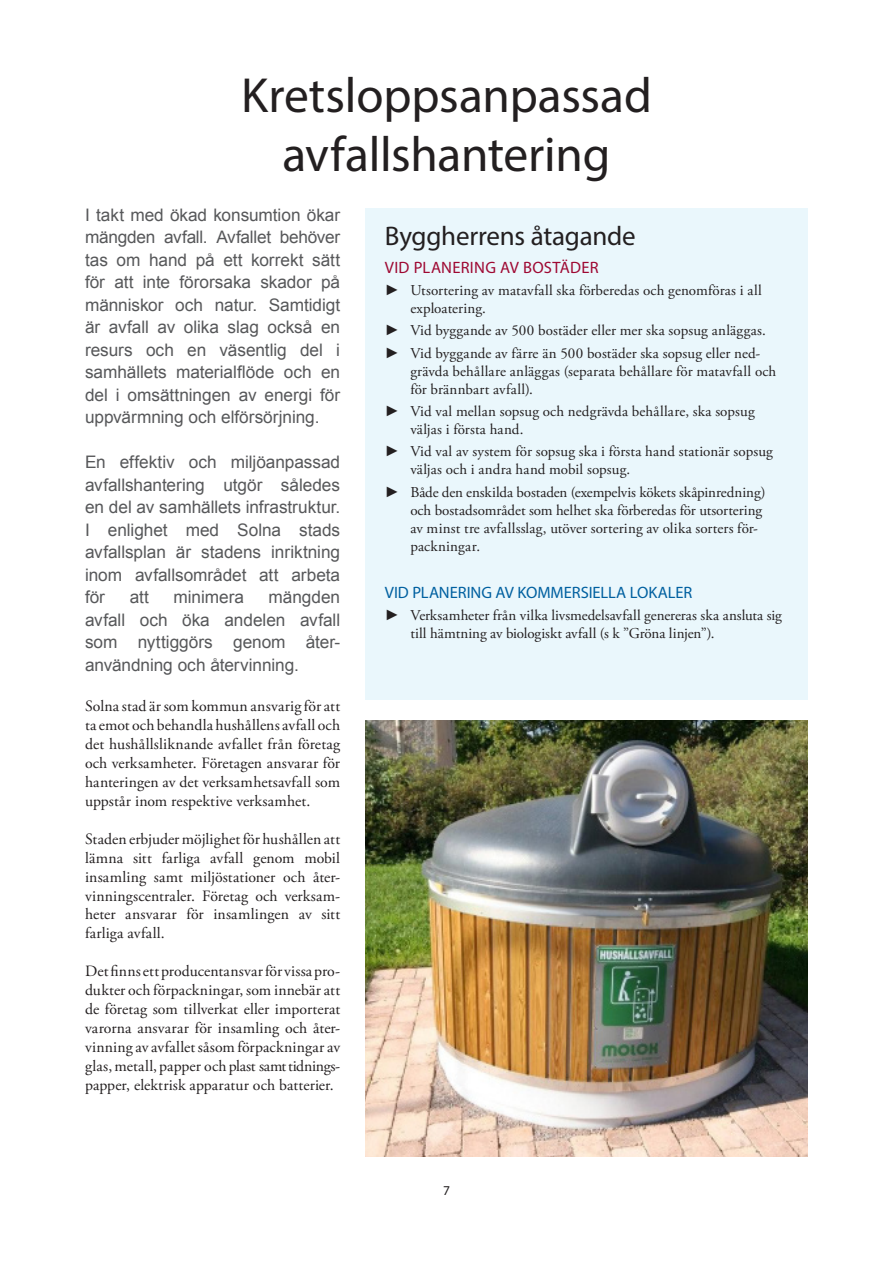
<style>
.page{position:relative;width:893px;height:1263px;background:#fff}
.page>*{position:absolute;margin:0;border:0;box-sizing:border-box;transform-origin:0 0}
.RUBRIK_1{font:49.5px "Myriad Pro";letter-spacing:-.005em;color:#231f20}
.RUBRIK_2{font:27px "Myriad Pro";letter-spacing:-.01em;color:#231f20}
.INGRESS{font:17.25px/22.5px "Arial";letter-spacing:-.005em;color:#57585a;text-align:justify}
.RUB_2A_-_BLÅ{font:16.5px "Myriad Pro";letter-spacing:-.005em;color:#0060a0}
.RUB_2A_-_RÖD{font:16.5px "Myriad Pro";letter-spacing:.015em;color:#9e0832}
.BRÖD{font:15.75px/18.9px "Adobe Garamond Pro";letter-spacing:.005em;color:#231f20;text-align:justify}
.t1{font:15px/18px "Adobe Garamond Pro";letter-spacing:.005em;color:#231f20}
.t2{font:13.5px "Myriad Pro";color:#231f20}
.s1{font-family:"Arial"}
</style>
<div class="page">
<div style="left:366px;top:208px;width:442px;height:492px;background:#eaf7fc"></div>
<img style="left:366px;top:720px;width:442px;height:437px">
<p class="RUBRIK_1" style="left:241px;top:65px;width:412px">Kretsloppsanpassad</p>
<p class="RUBRIK_1" style="left:282px;top:124px;width:330px">avfallshantering</p>
<p class="INGRESS" style="left:85px;top:204px;width:257px">I takt med ökad konsumtion ökar mängden avfall. Avfallet behöver tas om hand på ett korrekt sätt för att inte förorsaka skador på människor och natur. Samtidigt är avfall av olika slag också en resurs och en väsentlig del i samhällets materialflöde och en del i omsättningen av energi för uppvärmning och elförsörjning.</p>
<p class="INGRESS" style="left:85px;top:451px;width:257px">En effektiv och miljöanpassad avfallshantering utgör således en del av samhällets infrastruktur.<br>I enlighet med Solna stads avfallsplan är stadens inriktning inom avfallsområdet att arbeta för</p>
<p class="RUBRIK_2" style="left:385px;top:219px;width:252px">Byggherrens åtagande</p>
<p class="RUB_2A_-_RÖD" style="left:385px;top:257px;width:215px">VID PLANERING AV BOSTÄDER</p>
<p class="t1" style="left:410px;top:282px;width:353px;text-indent:-26px"><span class="s1">►</span> Utsortering av matavfall ska förberedas och genomföras i all exploatering.</p>
<p class="t1" style="left:385px;top:322px;width:382px"><span class="s1">►</span> Vid byggande av 500 bostäder eller mer ska sopsug anläggas.</p>
<p class="t1" style="left:410px;top:344px;width:367px;text-indent:-26px"><span class="s1">►</span> Vid byggande av färre än 500 bostäder ska sopsug eller ned&shy;grävda behållare anläggas (separata behållare för matavfall och för brännbart avfall).</p>
<p class="t1" style="left:410px;top:403px;width:346px;text-indent:-26px"><span class="s1">►</span> Vid val mellan sopsug och nedgrävda behållare, ska sopsug väljas i första hand.</p>
<p class="t1" style="left:410px;top:443px;width:364px;text-indent:-26px"><span class="s1">►</span> Vid val av system för sopsug ska i första hand stationär sopsug väljas och i andra hand mobil sopsug.</p>
<p class="t1" style="left:410px;top:483px;width:357px;text-indent:-26px"><span class="s1">►</span> Både den enskilda bostaden (exempelvis kökets skåpinredning) och bostadsområdet som helhet ska förberedas för utsortering av minst tre avfallsslag, utöver sortering av olika sorters för&shy;packningar.</p>
<p class="RUB_2A_-_BLÅ" style="left:385px;top:582px;width:309px">VID PLANERING AV KOMMERSIELLA LOKALER</p>
<p class="t1" style="left:410px;top:607px;width:373px;text-indent:-26px"><span class="s1">►</span> Verksamheter från vilka livsmedelsavfall genereras ska ansluta sig till hämtning av biologiskt avfall (s k ”Gröna linjen”).</p>
<p class="INGRESS" style="left:85px;top:586px;width:257px;text-indent:184px">mängden avfall och öka andelen avfall som nyttiggörs genom åter&shy;användning och återvinning.</p>
<p class="BRÖD" style="left:85px;top:698px;width:257px">Solna stad är som kommun ansvarig för att ta emot och behandla hushållens avfall och det hushållsliknande avfallet från företag och verksamheter. Företagen ansvarar för hanteringen av det verksamhetsavfall som uppstår inom respektive verksamhet.</p>
<p class="BRÖD" style="left:85px;top:830px;width:257px">Staden erbjuder möjlighet för hushållen att lämna sitt farliga avfall genom mobil insamling samt miljöstationer och åter&shy;vinningscentraler. Företag och verksam&shy;heter ansvarar för insamlingen av sitt farliga avfall.</p>
<p class="BRÖD" style="left:85px;top:962px;width:257px">Det finns ett producentansvar för vissa pro&shy;dukter och förpackningar, som innebär att de företag som tillverkat eller importerat varorna ansvarar för insamling och åter&shy;vinning av avfallet såsom förpackningar av glas, metall, papper och plast samt tidnings&shy;papper, elektrisk apparatur och batterier.</p>
<p class="INGRESS" style="left:130px;top:586px;width:21px">att</p>
<p class="INGRESS" style="left:174px;top:586px;width:72px">minimera</p>
<p class="t2" style="left:443px;top:1182px;width:8px">7</p>
</div>
